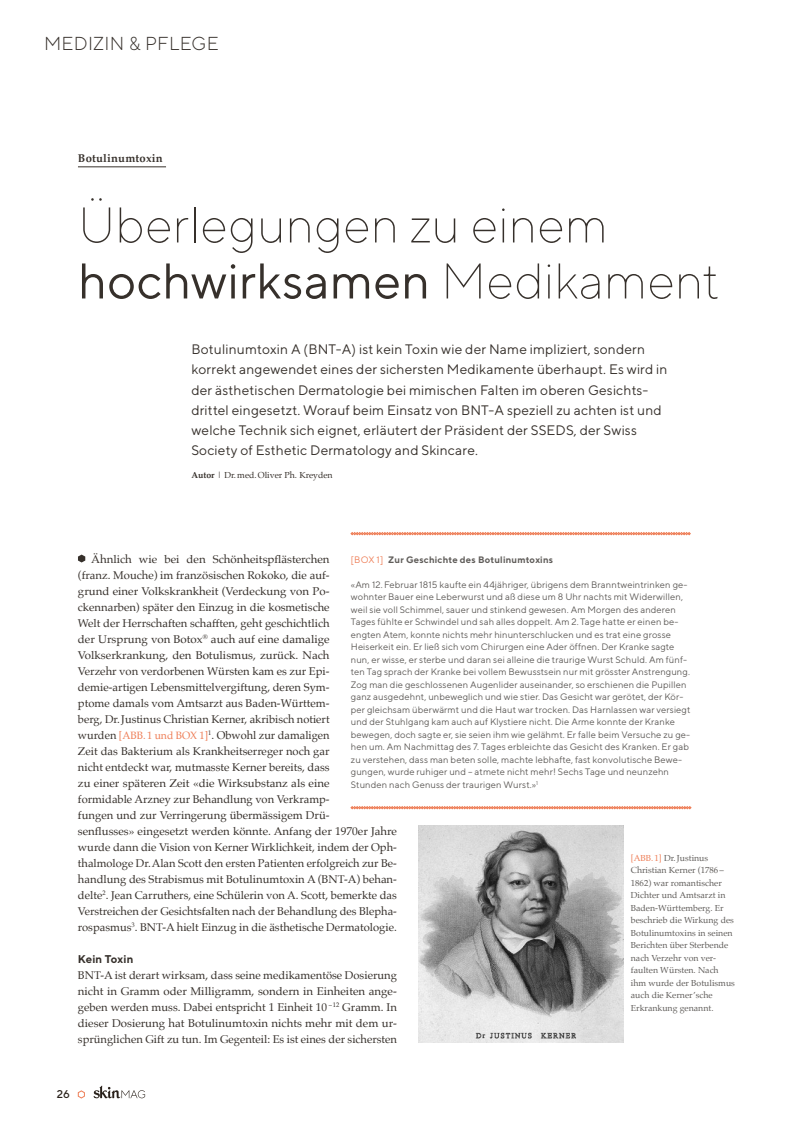
<style>
.page{position:relative;width:801px;height:1134px;background:#fff}
.page>*{position:absolute;margin:0;border:0;box-sizing:border-box;transform-origin:0 0}
.t1{font:200 50px/56px "TT Norms";letter-spacing:-.005em;color:#36302b}
.t2{font:300 18.75px "TT Norms";letter-spacing:.015em;color:#36302b}
.t3{font:13.75px/20px "TT Norms";letter-spacing:.01em;color:#36302b}
.t4{font:11.25px/16px "Palatino";color:#36302b}
.t5{font:700 11.25px "Palatino";letter-spacing:.02em;color:#36302b}
.t6{font:700 11.25px "TT Norms";letter-spacing:.01em;color:#36302b}
.t7{font:500 11.25px "TT Norms";color:#29211a}
.t8{font:9.38px/12.5px "TT Norms";letter-spacing:.01em;color:#605d5a}
.t9{font:700 9.38px "TT Norms";letter-spacing:.02em;color:#605d5a}
.t10{font:8.75px/12.5px "Palatino";color:#605d5a}
.t11{font:8.75px "Palatino";color:#36302b}
.s1{font-weight:400}
.s2{font-weight:700}
.s3{font-size:10.62px;color:#ee7e57}
.s4{font-weight:400;color:#ee7e57}
.s5{color:#ee7e57}
</style>
<div class="page">
<svg style="left:78px;top:1090px;width:7px;height:9px"></svg>
<svg style="left:94px;top:1086px;width:51px;height:12px"></svg>
<hr style="left:78px;top:167px;width:88px;height:1px;background:#36302b">
<svg style="left:78px;top:555px;width:7px;height:7px"></svg>
<svg style="left:351px;top:532px;width:339px;height:3px"></svg>
<svg style="left:351px;top:806px;width:340px;height:3px"></svg>
<img style="left:418px;top:825px;width:206px;height:217px">
<h2 class="t2" style="left:44px;top:32px;width:176px">MEDIZIN &amp; PFLEGE</h2>
<p class="t5" style="left:78px;top:149px;width:86px">Botulinumtoxin</p>
<h1 class="t1" style="left:78px;top:196px;width:643px">Überlegungen zu einem <span class="s1">hochwirksamen</span> Medikament</h1>
<p class="t3" style="left:191px;top:339px;width:478px">Botulinumtoxin A (BNT-A) ist kein Toxin wie der Name impliziert, sondern korrekt angewendet eines der sichersten Medikamente überhaupt. Es wird in der ästhetischen Dermatologie bei mimischen Falten im oberen Gesichts&shy;drittel eingesetzt. Worauf beim Einsatz von BNT-A speziell zu achten ist und welche Technik sich eignet, erläutert der Präsident der SSEDS, der Swiss Society of Esthetic Dermatology and Skincare.</p>
<p class="t11" style="left:191px;top:467px;width:143px"><span class="s2">Autor</span> | Dr.med.Oliver Ph. Kreyden</p>
<p class="t4" style="left:78px;top:551px;width:320px;text-indent:13px">Ähnlich wie bei den Schönheitspflästerchen<br>(franz. Mouche) im französischen Rokoko, die auf-<br>grund einer Volkskrankheit (Verdeckung von Po-<br>ckennarben) später den Einzug in die kosmetische<br>Welt der Herrschaften schafften, geht geschichtlich<br>der Ursprung von Botox<sup>®</sup> auch auf eine damalige Volkserkrankung, den Botulismus, zurück. Nach<br>Verzehr von verdorbenen Würsten kam es zur Epi&shy;demie-artigen Lebensmittelvergiftung, deren Sym-<br>ptome damals vom Amtsarzt aus Baden-Württem-<br>berg, Dr.Justinus Christian Kerner, akribisch notiert<br>wurden <span class="s3">[ABB.1 und BOX 1]</span><sup>1</sup>. Obwohl zur damaligen<br>Zeit das Bakterium als Krankheitserreger noch gar<br>nicht entdeckt war, mutmasste Kerner bereits, dass<br>zu einer späteren Zeit «die Wirksubstanz als eine<br>formidable Arzney zur Behandlung von Verkramp-<br>fungen und zur Verringerung übermässigem Drü-<br>senflusses» eingesetzt werden könnte. Anfang der 1970er Jahre wurde dann die Vision von Kerner Wirklichkeit, indem der Oph&shy;thalmologe Dr.Alan Scott den ersten Patienten erfolgreich zur Be&shy;handlung des Strabismus mit Botulinumtoxin A (BNT-A) behan&shy;delte<sup>2</sup>. Jean Carruthers, eine Schülerin von A. Scott, bemerkte das Verstreichen der Gesichtsfalten nach der Behandlung des Blepha&shy;rospasmus<sup>3</sup>. BNT-A hielt Einzug in die ästhetische Dermatologie.</p>
<p class="t6" style="left:78px;top:951px;width:57px">Kein Toxin</p>
<p class="t4" style="left:78px;top:967px;width:320px;text-align:justify">BNT-A ist derart wirksam, dass seine medikamentöse Dosierung nicht in Gramm oder Milligramm, sondern in Einheiten ange&shy;geben werden muss. Dabei entspricht 1 Einheit 10 <sup>–</sup> <sup>12</sup> Gramm. In dieser Dosierung hat Botulinumtoxin nichts mehr mit dem ur&shy;sprünglichen Gift zu tun. Im Gegenteil: Es ist eines der sichersten</p>
<p class="t9" style="left:351px;top:553px;width:204px"><span class="s4">[BOX 1]</span> Zur Geschichte des Botulinumtoxins</p>
<p class="t8" style="left:351px;top:578px;width:341px">«Am 12.Februar 1815 kaufte ein 44jähriger, übrigens dem Branntweintrinken ge&shy;wohnter Bauer eine Leberwurst und aß diese um 8 Uhr nachts mit Widerwillen, weil sie voll Schimmel, sauer und stinkend gewesen. Am Morgen des anderen Tages fühlte er Schwindel und sah alles doppelt. Am 2. Tage hatte er einen be&shy;engten Atem, konnte nichts mehr hinunterschlucken und es trat eine grosse Heiserkeit ein. Er ließ sich vom Chirurgen eine Ader öffnen. Der Kranke sagte nun, er wisse, er sterbe und daran sei alleine die traurige Wurst Schuld. Am fünf&shy;ten Tag sprach der Kranke bei vollem Bewusstsein nur mit grösster Anstrengung.<br>Zog man die geschlossenen Augenlider auseinander, so erschienen die Pupillen ganz ausgedehnt, unbeweglich und wie stier. Das Gesicht war gerötet, der Kör&shy;per gleichsam überwärmt und die Haut war trocken. Das Harnlassen war versiegt und der Stuhlgang kam auch auf Klystiere nicht. Die Arme konnte der Kranke bewegen, doch sagte er, sie seien ihm wie gelähmt. Er falle beim Versuche zu ge&shy;hen um. Am Nachmittag des 7. Tages erbleichte das Gesicht des Kranken. Er gab zu verstehen, dass man beten solle, machte lebhafte, fast konvolutische Bewe&shy;gungen, wurde ruhiger und – atmete nicht mehr! Sechs Tage und neunzehn Stunden nach Genuss der traurigen Wurst.»<sup>1</sup></p>
<p class="t10" style="left:631px;top:851px;width:106px"><span class="s5">[ABB.1]</span> Dr.Justinus<br>Christian Kerner (1786 –<br>1862) war romantischer<br>Dichter und Amtsarzt in<br>Baden-Württemberg. Er beschrieb die Wirkung des<br>Botulinumtoxins in seinen<br>Berichten über Sterbende nach Verzehr von ver&shy;faulten Würsten. Nach ihm wurde der Botulismus auch die Kerner’sche<br>Erkrankung genannt.</p>
<p class="t7" style="left:57px;top:1087px;width:15px">26</p>
</div>
